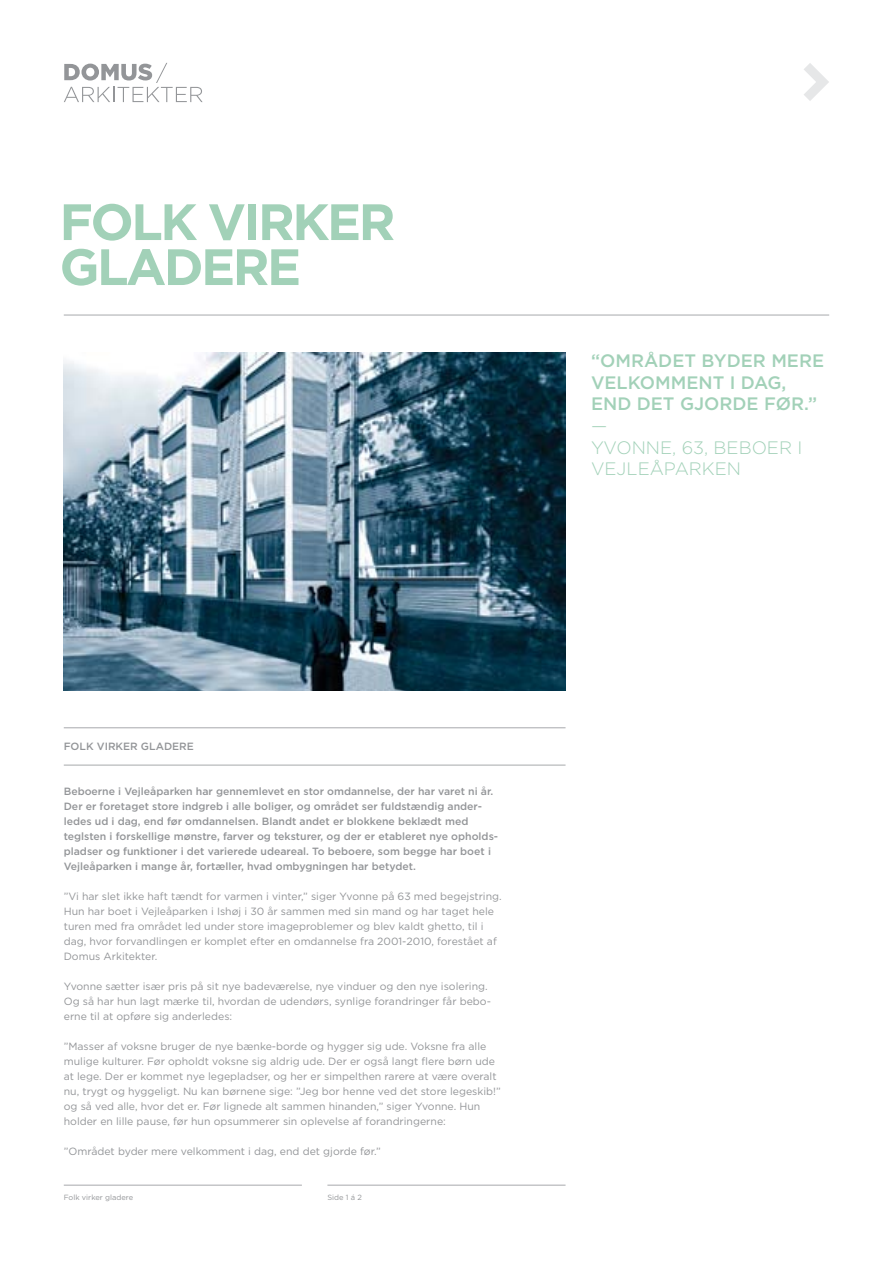
<style>
.page{position:relative;width:893px;height:1263px;background:#fff}
.page>*{position:absolute;margin:0;border:0;box-sizing:border-box;transform-origin:0 0}
.t1{font:700 51px/45px "Gotham";letter-spacing:-.05em;color:#a2d1b8}
.t2{font:500 18px "Gotham";color:#a2d1b8}
.t3{font:300 18px/21.6px "Gotham";color:#a2d1b8}
.t4{font:10.5px/15px "Gotham";color:#939598}
.t5{font:500 10.5px/15px "Gotham";color:#939598}
.t6{font:7.5px "Gotham";color:#939598}
</style>
<div class="page">
<hr style="left:327px;top:1185px;width:239px;height:1px;background:#a7a9ac">
<hr style="left:64px;top:1185px;width:238px;height:1px;background:#a7a9ac">
<hr style="left:64px;top:315px;width:765px;height:1px;background:#a7a9ac">
<hr style="left:64px;top:727px;width:502px;height:1px;background:#a7a9ac">
<hr style="left:64px;top:765px;width:502px;height:1px;background:#a7a9ac">
<img style="left:64px;top:353px;width:502px;height:337px">
<svg style="left:804px;top:63px;width:25px;height:38px"></svg>
<svg style="left:64px;top:63px;width:139px;height:39px"></svg>
<h1 class="t1" style="left:60px;top:199px;width:337px">FOLK VIRKER<br>GLADERE</h1>
<h2 class="t2" style="left:591px;top:349px;width:80px">“Området</h2>
<h2 class="t2" style="left:701px;top:349px;width:39px">byder</h2>
<h2 class="t2" style="left:771px;top:349px;width:29px">mere</h2>
<h2 class="t2" style="left:591px;top:371px;width:14px">velko</h2>
<h2 class="t2" style="left:655px;top:371px;width:100px">mment i dag</h2>
<h2 class="t2" style="left:782px;top:371px;width:6px">,</h2>
<h2 class="t2" style="left:591px;top:392px;width:59px">end det</h2>
<h2 class="t2" style="left:680px;top:392px;width:39px">gjorde</h2>
<h2 class="t2" style="left:764px;top:392px;width:55px">før.”</h2>
<h2 class="t3" style="left:591px;top:414px;width:213px">—<br>YVONNE, 63, BEBOER I<br>VEJLEÅPARKEN</h2>
<p class="t5" style="left:64px;top:739px;width:132px">FOLK VIRKER GLADERE</p>
<p class="t5" style="left:64px;top:784px;width:436px">Beboerne i Vejleåparken har gennemlevet en stor omdannelse, der har varet ni år.<br>Der er foretaget store indgreb i alle boliger, og området ser fuldstændig ander&shy;ledes ud i dag, end før omdannelsen. Blandt andet er blokkene beklædt med teglsten i forskellige mønstre, farver og teksturer, og der er etableret nye opholds&shy;pladser og funktioner i det varierede udeareal. To beboere, som begge har boet i Vejleåparken i mange år, fortæller, hvad ombygningen har betydet.</p>
<p class="t4" style="left:64px;top:889px;width:439px">”Vi har slet ikke haft tændt for varmen i vinter,” siger Yvonne på 63 med begejstring.<br>Hun har boet i Vejleåparken i Ishøj i 30 år sammen med sin mand og har taget hele turen med fra området led under store imageproblemer og blev kaldt ghetto, til i dag, hvor forvandlingen er komplet efter en omdannelse fra 2001-2010, forestået af Domus Arkitekter.</p>
<p class="t4" style="left:64px;top:979px;width:429px">Yvonne sætter især pris på sit nye badeværelse, nye vinduer og den nye isolering.<br>Og så har hun lagt mærke til, hvordan de udendørs, synlige forandringer får bebo&shy;erne til at opføre sig anderledes:</p>
<p class="t4" style="left:64px;top:1039px;width:438px">”Masser af voksne bruger de nye bænke-borde og hygger sig ude. Voksne fra alle mulige kulturer. Før opholdt voksne sig aldrig ude. Der er også langt flere børn ude at lege. Der er kommet nye legepladser, og her er simpelthen rarere at være overalt nu, trygt og hyggeligt. Nu kan børnene sige: ”Jeg bor henne ved det store legeskib!” og så ved alle, hvor det er. Før lignede alt sammen hinanden,” siger Yvonne. Hun holder en lille pause, før hun opsummerer sin oplevelse af forandringerne:</p>
<p class="t4" style="left:64px;top:1144px;width:319px">”Området byder mere velkomment i dag, end det gjorde før.”</p>
<p class="t6" style="left:64px;top:1193px;width:71px">Folk virker gladere</p>
<p class="t6" style="left:327px;top:1193px;width:36px">Side 1 á 2</p>
</div>
